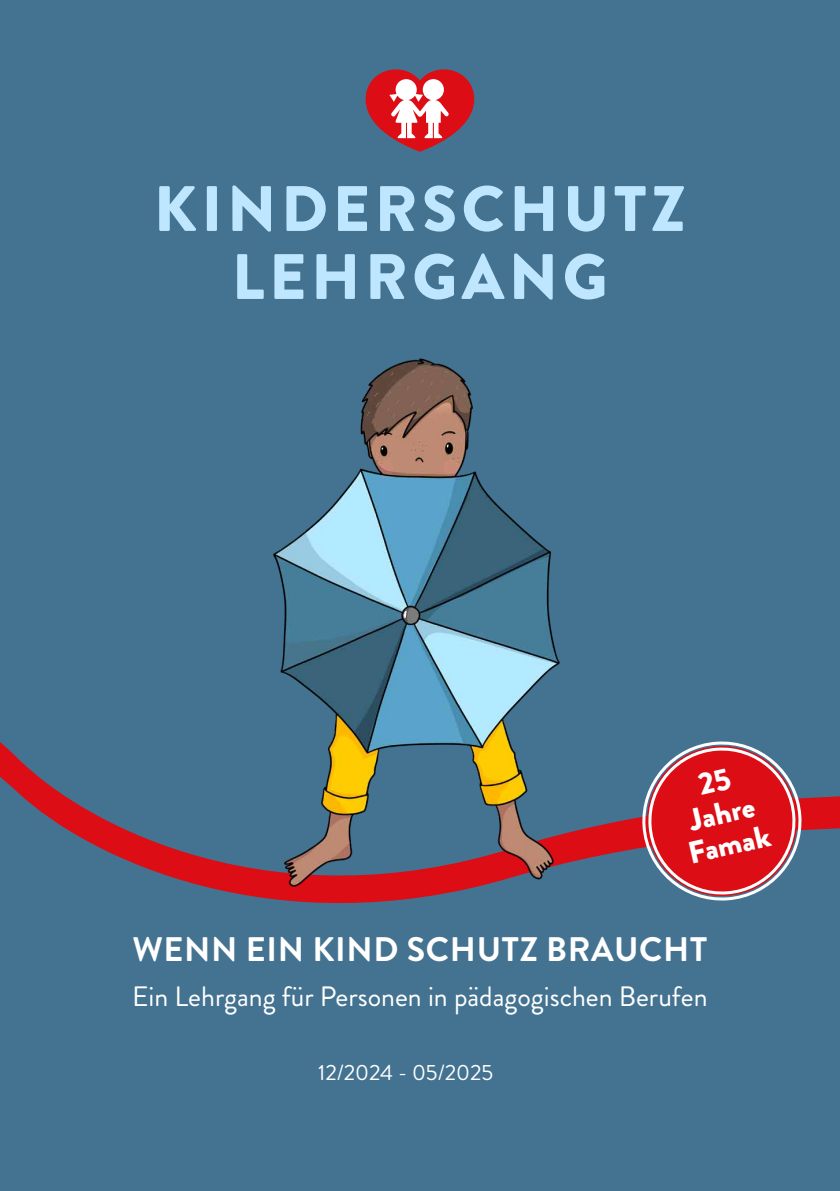
<style>
.page{position:relative;width:840px;height:1191px;background:#fff}
.page>*{position:absolute;margin:0;border:0;box-sizing:border-box;transform-origin:0 0}
.t1{font:900 64px/68px "Brandon Grotesque";letter-spacing:.07em;color:#bee6ff;text-align:center}
.t2{font:700 34px "Brandon Grotesque";letter-spacing:.02em;color:#fff}
.t3{font:900 31px/32.4px "Brandon Grotesque";color:#fff;text-align:center}
.t4{font:28px "Brandon Grotesque";color:#fff}
.t5{font:22px "Brandon Grotesque";color:#fff}
</style>
<div class="page">
<div style="left:0;top:0;width:839px;height:1191px;background:#447391"></div>
<svg style="left:365px;top:69px;width:109px;height:83px"></svg>
<svg style="left:0;top:742px;width:839px;height:96px"></svg>
<svg style="left:754px;top:742px;width:48px;height:152px"></svg>
<img style="left:82px;top:358px;width:672px;height:546px">
<h1 class="t1" style="left:154px;top:176px;width:533px">KINDERSCHUTZ<br>LEHRGANG</h1>
<p class="t3" style="left:670px;top:775px;width:85px;rotate:-13deg">25<br>Jahre<br>Famak</p>
<p class="t2" style="left:132px;top:925px;width:576px">WENN EIN KIND SCHUTZ BRAUCHT</p>
<p class="t4" style="left:132px;top:977px;width:576px">Ein Lehrgang für Personen in pädagogischen Berufen</p>
<p class="t5" style="left:318px;top:1057px;width:176px">12/2024 - 05/2025</p>
</div>
